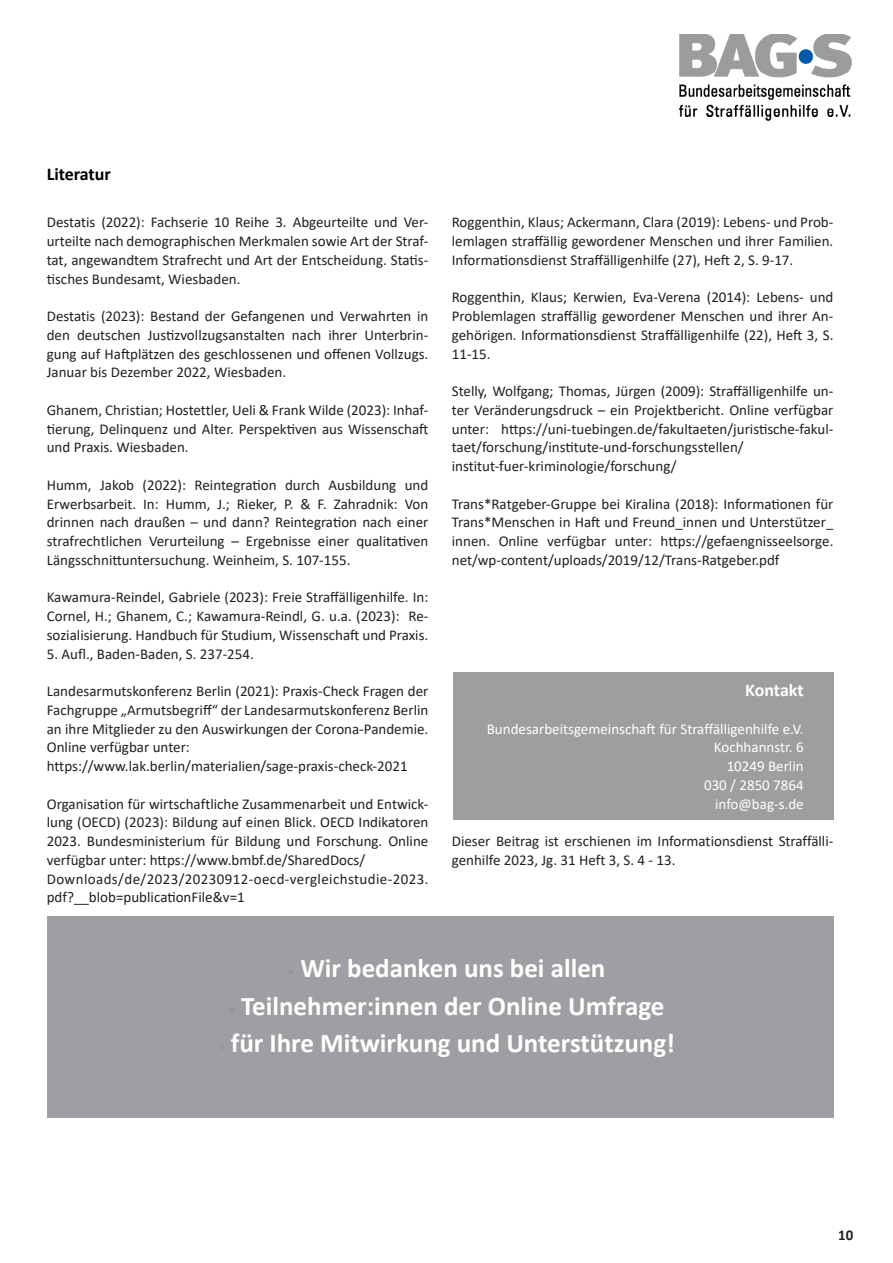
<style>
.page{position:relative;width:893px;height:1263px;background:#fff}
.page>*{position:absolute;margin:0;border:0;box-sizing:border-box;transform-origin:0 0}
.t1{font:700 27px "Calibri";color:#fff}
.t2{font:700 18px "Calibri";color:#000001}
.Literaturangaben{font:700 18px "Calibri";letter-spacing:-.01em;color:#fff}
.Literaturangaben-2{font:15px/18.8px "Calibri";color:#231f20;text-align:justify}
.Literaturangaben-3{font:15px "Calibri";color:#fff}
.Literaturangaben-4{font:15px/18.8px "Calibri";letter-spacing:.025em;color:#231f20}
.t3{font:700 15px "Calibri";color:#231f20}
.s1{font-weight:400;font-size:15px;color:#939598}
</style>
<div class="page">
<img style="left:679px;top:34px;width:172px;height:86px">
<div style="left:453px;top:672px;width:380px;height:148px;background:#9d9f9f"></div>
<div style="left:47px;top:917px;width:786px;height:201px;background:#9d9fa2"></div>
<p class="t2" style="left:47px;top:162px;width:66px">Literatur</p>
<p class="Literaturangaben-2" style="left:47px;top:213px;width:383px">Destatis (2022): Fachserie 10 Reihe 3. Abgeurteilte und Ver&shy;urteilte nach demographischen Merkmalen sowie Art der Straf&shy;tat, angewandtem Strafrecht und Art der Entscheidung. Statis&shy;tisches Bundesamt, Wiesbaden.</p>
<p class="Literaturangaben-2" style="left:47px;top:306px;width:383px">Destatis (2023): Bestand der Gefangenen und Verwahrten in den deutschen Justizvollzugsanstalten nach ihrer Unterbrin&shy;gung auf Haftplätzen des geschlossenen und offenen Vollzugs.<br>Januar bis Dezember 2022, Wiesbaden.</p>
<p class="Literaturangaben-2" style="left:47px;top:400px;width:383px">Ghanem, Christian; Hostettler, Ueli &amp; Frank Wilde (2023): Inhaf&shy;tierung, Delinquenz und Alter. Perspektiven aus Wissenschaft und Praxis. Wiesbaden.</p>
<p class="Literaturangaben-2" style="left:47px;top:475px;width:383px">Humm, Jakob (2022): Reintegration durch Ausbildung und Erwerbsarbeit. In: Humm, J.; Rieker, P. &amp; F. Zahradnik: Von drinnen nach draußen – und dann? Reintegration nach einer strafrechtlichen Verurteilung – Ergebnisse einer qualitativen Längsschnittuntersuchung. Weinheim, S. 107-155.</p>
<p class="Literaturangaben-2" style="left:47px;top:588px;width:383px">Kawamura-Reindel, Gabriele (2023): Freie Straffälligenhilfe. In:<br>Cornel, H.; Ghanem, C.; Kawamura-Reindl, G. u.a. (2023): Re&shy;sozialisierung. Handbuch für Studium, Wissenschaft und Praxis.</p>
<p class="Literaturangaben-2" style="left:47px;top:644px;width:209px">5. Aufl., Baden-Baden, S. 237-254.</p>
<p class="Literaturangaben-2" style="left:47px;top:681px;width:383px">Landesarmutskonferenz Berlin (2021): Praxis-Check Fragen der Fachgruppe „Armutsbegriff“ der Landesarmutskonferenz Berlin an ihre Mitglieder zu den Auswirkungen der Corona-Pandemie.<br>Online verfügbar unter:</p>
<p class="Literaturangaben-2" style="left:47px;top:756px;width:362px">https://www.lak.berlin/materialien/sage-praxis-check-2021</p>
<p class="Literaturangaben-2" style="left:47px;top:794px;width:383px">Organisation für wirtschaftliche Zusammenarbeit und Entwick&shy;lung (OECD) (2023): Bildung auf einen Blick. OECD Indikatoren 2023. Bundesministerium für Bildung und Forschung. Online verfügbar unter: https://www.bmbf.de/SharedDocs/</p>
<p class="Literaturangaben-4" style="left:47px;top:869px;width:383px">Downloads/de/2023/20230912-oecd-vergleichstudie-2023. pdf?__blob=publicationFile&amp;v=1</p>
<p class="Literaturangaben-2" style="left:452px;top:213px;width:383px">Roggenthin, Klaus; Ackermann, Clara (2019): Lebens- und Prob&shy;lemlagen straffällig gewordener Menschen und ihrer Familien.<br>Informationsdienst Straffälligenhilfe (27), Heft 2, S. 9-17.</p>
<p class="Literaturangaben-2" style="left:452px;top:288px;width:383px">Roggenthin, Klaus; Kerwien, Eva-Verena (2014): Lebens- und Problemlagen straffällig gewordener Menschen und ihrer An&shy;gehörigen. Informationsdienst Straffälligenhilfe (22), Heft 3, S.<br>11-15.</p>
<p class="Literaturangaben-2" style="left:452px;top:381px;width:383px">Stelly, Wolfgang; Thomas, Jürgen (2009): Straffälligenhilfe un&shy;ter Veränderungsdruck – ein Projektbericht. Online verfügbar unter: https://uni-tuebingen.de/fakultaeten/juristische-fakul&shy;taet/forschung/institute-und-forschungsstellen/</p>
<p class="Literaturangaben-2" style="left:452px;top:456px;width:226px">institut-fuer-kriminologie/forschung/</p>
<p class="Literaturangaben-2" style="left:452px;top:494px;width:383px">Trans*Ratgeber-Gruppe bei Kiralina (2018): Informationen für Trans*Menschen in Haft und Freund_innen und Unterstützer_ innen. Online verfügbar unter: https://gefaengnisseelsorge. net/wp-content/uploads/2019/12/Trans-Ratgeber.pdf</p>
<p class="Literaturangaben" style="left:745px;top:677px;width:60px">Kontakt</p>
<p class="Literaturangaben-3" style="left:487px;top:718px;width:318px">Bundesarbeitsgemeinschaft für Straffälligenhilfe e.V.</p>
<p class="Literaturangaben-3" style="left:714px;top:737px;width:91px">Kochhannstr. 6</p>
<p class="Literaturangaben-3" style="left:727px;top:756px;width:79px">10249 Berlin</p>
<p class="Literaturangaben-3" style="left:704px;top:774px;width:101px">030 / 2850 7864</p>
<p class="Literaturangaben-3" style="left:715px;top:793px;width:90px">info@bag-s.de</p>
<p class="Literaturangaben-2" style="left:452px;top:831px;width:383px">Dieser Beitrag ist erschienen im Informationsdienst Straffälli&shy;genhilfe 2023, Jg. 31 Heft 3, S. 4 - 13.</p>
<p class="t1" style="left:288px;top:949px;width:319px"><span class="s1">•</span> Wir bedanken uns bei allen</p>
<p class="t1" style="left:228px;top:987px;width:438px"><span class="s1">•</span> Teilnehmer:innen der Online Umfrage</p>
<p class="t1" style="left:218px;top:1024px;width:458px"><span class="s1">•</span> für Ihre Mitwirkung und Unterstützung!</p>
<p class="t3" style="left:838px;top:1224px;width:17px">10</p>
</div>
